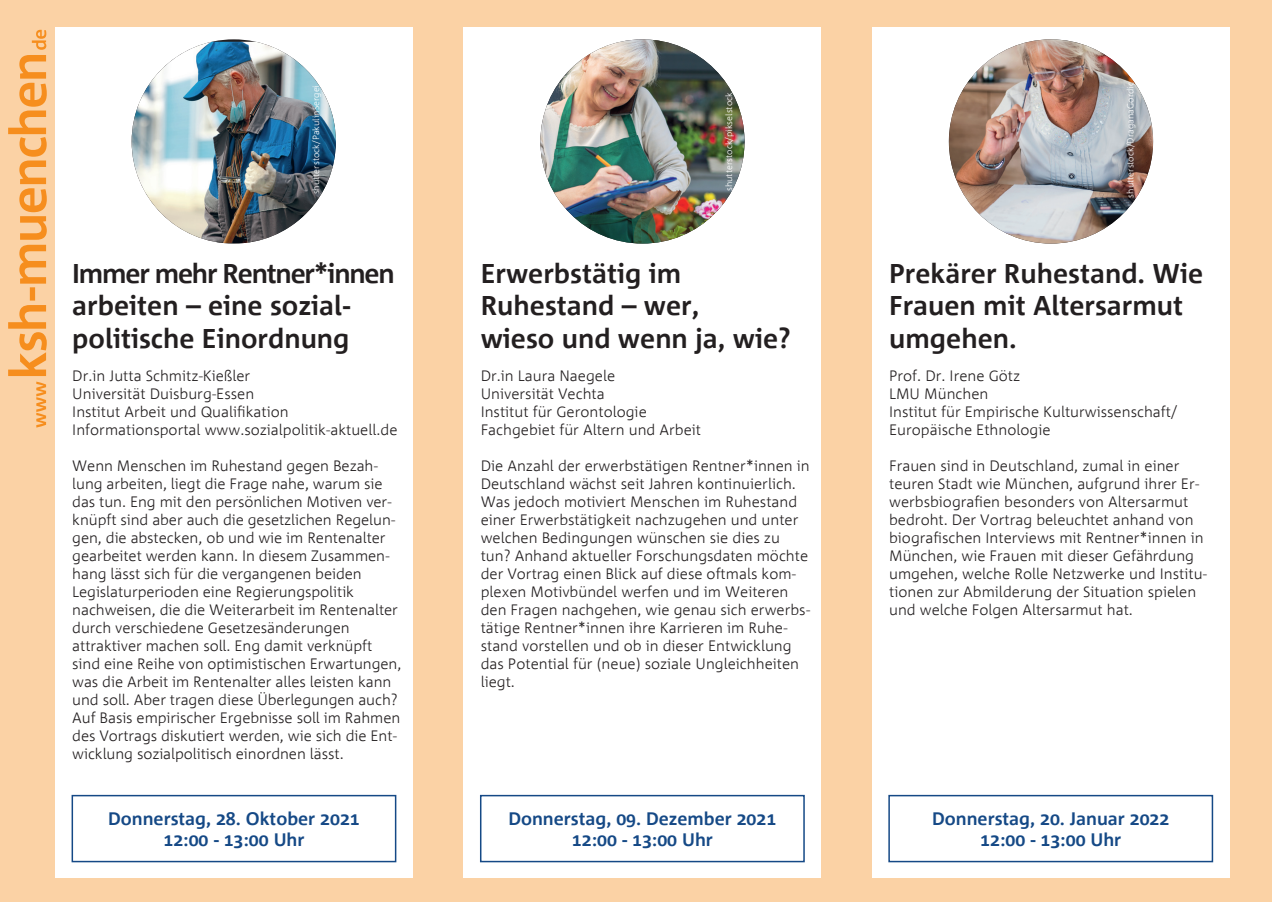
<style>
.page{position:relative;width:1272px;height:902px;background:#fff}
.page>*{position:absolute;margin:0;border:0;box-sizing:border-box;transform-origin:0 0}
.t1{font:700 27px/32.4px "Corpid";color:#231f20}
.t2{font:700 18px/21.6px "Corpid";color:#154986;text-align:center}
.t3{font:300 15px/18px "Corpid";color:#231f20}
.t4{font:300 9px "Corpid";color:#fff}
</style>
<div class="page">
<div style="left:0;top:0;width:1271px;height:901px;background:#fbd2a5"></div>
<div style="left:55px;top:27px;width:357px;height:850px;background:#fff"></div>
<div style="left:463px;top:27px;width:358px;height:850px;background:#fff"></div>
<div style="left:872px;top:27px;width:357px;height:850px;background:#fff"></div>
<svg style="left:8px;top:30px;width:39px;height:397px"></svg>
<img style="left:540px;top:39px;width:204px;height:204px;border-radius:102px">
<img style="left:132px;top:42px;width:204px;height:201px">
<img style="left:948px;top:39px;width:204px;height:204px;border-radius:102px">
<div style="left:72px;top:794px;width:324px;height:68px;border:2px solid #154986"></div>
<div style="left:480px;top:794px;width:324px;height:68px;border:2px solid #154986"></div>
<div style="left:888px;top:794px;width:325px;height:68px;border:2px solid #154986"></div>
<p class="t4" style="left:310px;top:194px;width:111px;rotate:-90deg">shutterstock/PakulinSergei</p>
<p class="t4" style="left:1124px;top:198px;width:117px;rotate:-90deg">shutterstock/DraganaGordic</p>
<p class="t4" style="left:723px;top:191px;width:100px;rotate:-90deg">shutterstock/pikselstock</p>
<h1 class="t1" style="left:72px;top:257px;width:324px">Immer mehr Rentner*innen arbeiten – eine sozial&shy;politische Einordnung</h1>
<p class="t3" style="left:72px;top:367px;width:327px">Dr.in Jutta Schmitz-Kießler<br>Universität Duisburg-Essen<br>Institut Arbeit und Qualifikation Informationsportal www.sozialpolitik-aktuell.de</p>
<p class="t3" style="left:72px;top:456px;width:330px">Wenn Menschen im Ruhestand gegen Bezah&shy;lung arbeiten, liegt die Frage nahe, warum sie das tun. Eng mit den persönlichen Motiven ver&shy;knüpft sind aber auch die gesetzlichen Regelun&shy;gen, die abstecken, ob und wie im Rentenalter gearbeitet werden kann. In diesem Zusammen&shy;hang lässt sich für die vergangenen beiden Legislaturperioden eine Regierungspolitik nachweisen, die die Weiterarbeit im Rentenalter durch verschiedene Gesetzesänderungen attraktiver machen soll. Eng damit verknüpft sind eine Reihe von optimistischen Erwartungen, was die Arbeit im Rentenalter alles leisten kann und soll. Aber tragen diese Überlegungen auch?<br>Auf Basis empirischer Ergebnisse soll im Rahmen des Vortrags diskutiert werden, wie sich die Ent&shy;wicklung sozialpolitisch einordnen lässt.</p>
<h1 class="t1" style="left:480px;top:257px;width:311px">Erwerbstätig im<br>Ruhestand – wer,<br>wieso und wenn ja, wie?</h1>
<p class="t3" style="left:480px;top:367px;width:222px">Dr.in Laura Naegele<br>Universität Vechta<br>Institut für Gerontologie<br>Fachgebiet für Altern und Arbeit</p>
<p class="t3" style="left:480px;top:456px;width:331px">Die Anzahl der erwerbstätigen Rentner*innen in Deutschland wächst seit Jahren kontinuierlich.<br>Was jedoch motiviert Menschen im Ruhestand einer Erwerbstätigkeit nachzugehen und unter welchen Bedingungen wünschen sie dies zu tun? Anhand aktueller Forschungsdaten möchte der Vortrag einen Blick auf diese oftmals kom&shy;plexen Motivbündel werfen und im Weiteren den Fragen nachgehen, wie genau sich erwerbs&shy;tätige Rentner*innen ihre Karrieren im Ruhe&shy;stand vorstellen und ob in dieser Entwicklung das Potential für (neue) soziale Ungleichheiten liegt.</p>
<h1 class="t1" style="left:889px;top:257px;width:315px">Prekärer Ruhestand. Wie<br>Frauen mit Altersarmut umgehen.</h1>
<p class="t3" style="left:889px;top:367px;width:289px">Prof. Dr. Irene Götz<br>LMU München<br>Institut für Empirische Kulturwissenschaft/<br>Europäische Ethnologie</p>
<p class="t3" style="left:889px;top:456px;width:319px">Frauen sind in Deutschland, zumal in einer teuren Stadt wie München, aufgrund ihrer Er&shy;werbsbiografien besonders von Altersarmut bedroht. Der Vortrag beleuchtet anhand von biografischen Interviews mit Rentner*innen in München, wie Frauen mit dieser Gefährdung umgehen, welche Rolle Netzwerke und Institu&shy;tionen zur Abmilderung der Situation spielen und welche Folgen Altersarmut hat.</p>
<p class="t2" style="left:108px;top:807px;width:253px">Donnerstag, 28. Oktober 2021<br>12:00 - 13:00 Uhr</p>
<p class="t2" style="left:508px;top:807px;width:269px">Donnerstag, 09. Dezember 2021<br>12:00 - 13:00 Uhr</p>
<p class="t2" style="left:932px;top:807px;width:239px">Donnerstag, 20. Januar 2022<br>12:00 - 13:00 Uhr</p>
</div>
